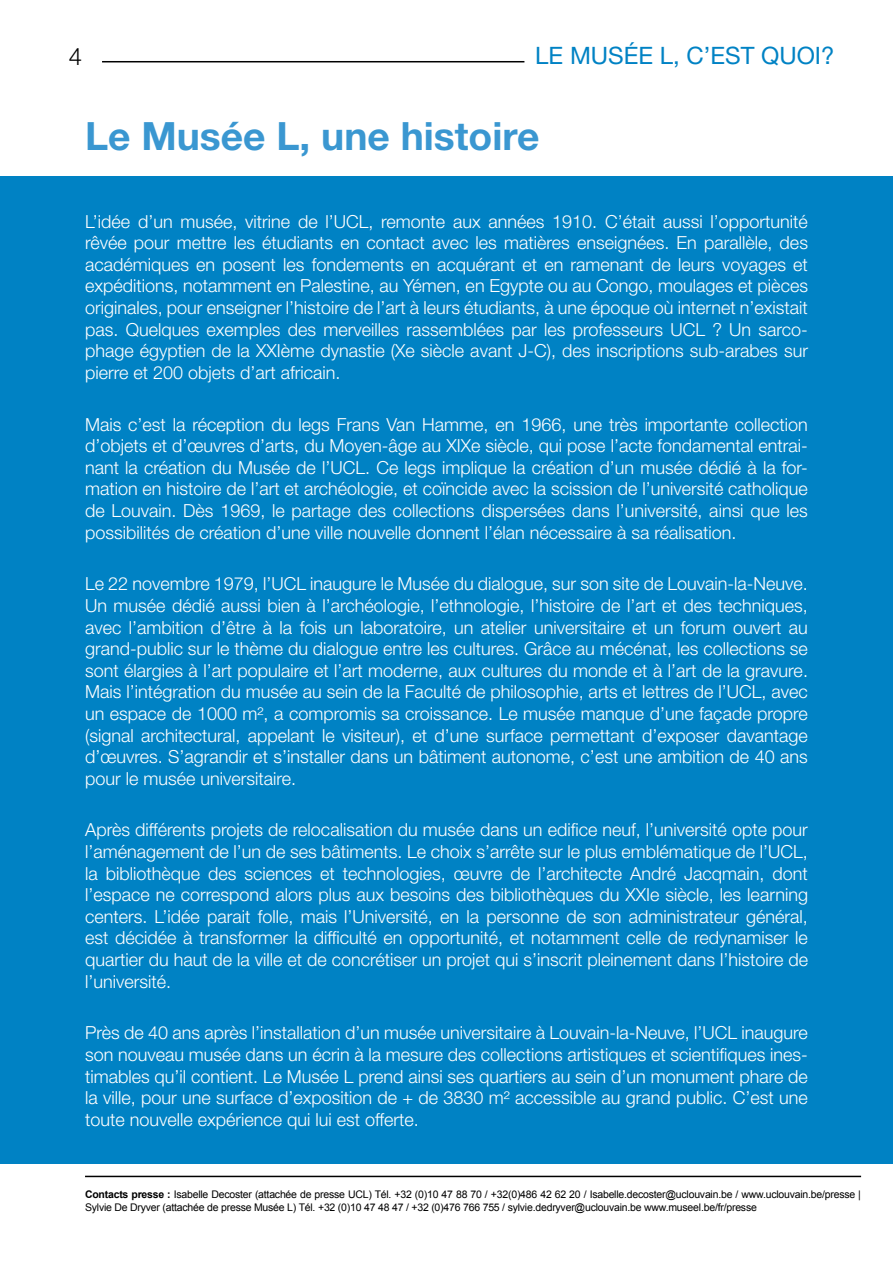
<style>
.page{position:relative;width:893px;height:1263px;background:#fff}
.page>*{position:absolute;margin:0;border:0;box-sizing:border-box;transform-origin:0 0}
.t1{font:700 39px "Helvetica Neue LT Std";color:#3a97d1}
.t2{font:24px "Helvetica Neue LT Std";color:#0082c4}
.t3{font:300 24px "Helvetica Neue LT Std";color:#000}
.t4{font:300 18px/21.6px "Helvetica Neue LT Std";color:#fff;text-align:justify}
.t5{font:10.5px/12.6px "Arial";letter-spacing:-.02em;color:#000}
.s1{font-weight:700}
</style>
<div class="page">
<hr style="left:85px;top:1176px;width:776px;height:1px;background:#000">
<div style="left:0;top:176px;width:893px;height:987px;background:#0082c4"></div>
<hr style="left:102px;top:61px;width:422px;height:1px;background:#000">
<h2 class="t3" style="left:69px;top:42px;width:15px">4</h2>
<h2 class="t2" style="left:535px;top:41px;width:301px">LE MUSÉE L, C’EST QUOI?</h2>
<h1 class="t1" style="left:85px;top:112px;width:456px">Le Musée L, une histoire</h1>
<p class="t4" style="left:85px;top:210px;width:724px">L’idée d’un musée, vitrine de l’UCL, remonte aux années 1910. C’était aussi l’opportunité rêvée pour mettre les étudiants en contact avec les matières enseignées. En parallèle, des académiques en posent les fondements en acquérant et en ramenant de leurs voyages et expéditions, notamment en Palestine, au Yémen, en Egypte ou au Congo, moulages et pièces originales, pour enseigner l’histoire de l’art à leurs étudiants, à une époque où internet n’existait pas. Quelques exemples des merveilles rassemblées par les professeurs UCL ? Un sarco&shy;phage égyptien de la XXIème dynastie (Xe siècle avant J-C), des inscriptions sub-arabes sur pierre et 200 objets d’art africain.</p>
<p class="t4" style="left:85px;top:413px;width:724px">Mais c’est la réception du legs Frans Van Hamme, en 1966, une très importante collection d’objets et d’œuvres d’arts, du Moyen-âge au XIXe siècle, qui pose l’acte fondamental entrai&shy;nant la création du Musée de l’UCL. Ce legs implique la création d’un musée dédié à la for&shy;mation en histoire de l’art et archéologie, et coïncide avec la scission de l’université catholique de Louvain. Dès 1969, le partage des collections dispersées dans l’université, ainsi que les possibilités de création d’une ville nouvelle donnent l’élan nécessaire à sa réalisation.</p>
<p class="t4" style="left:85px;top:573px;width:724px">Le 22 novembre 1979, l’UCL inaugure le Musée du dialogue, sur son site de Louvain-la-Neuve.<br>Un musée dédié aussi bien à l’archéologie, l’ethnologie, l’histoire de l’art et des techniques, avec l’ambition d’être à la fois un laboratoire, un atelier universitaire et un forum ouvert au grand-public sur le thème du dialogue entre les cultures. Grâce au mécénat, les collections se sont élargies à l’art populaire et l’art moderne, aux cultures du monde et à l’art de la gravure.<br>Mais l’intégration du musée au sein de la Faculté de philosophie, arts et lettres de l’UCL, avec un espace de 1000 m², a compromis sa croissance. Le musée manque d’une façade propre (signal architectural, appelant le visiteur), et d’une surface permettant d’exposer davantage d’œuvres. S’agrandir et s’installer dans un bâtiment autonome, c’est une ambition de 40 ans pour le musée universitaire.</p>
<p class="t4" style="left:85px;top:819px;width:724px">Après différents projets de relocalisation du musée dans un edifice neuf, l’université opte pour l’aménagement de l’un de ses bâtiments. Le choix s’arrête sur le plus emblématique de l’UCL, la bibliothèque des sciences et technologies, œuvre de l’architecte André Jacqmain, dont l’espace ne correspond alors plus aux besoins des bibliothèques du XXIe siècle, les learning centers. L’idée parait folle, mais l’Université, en la personne de son administrateur général, est décidée à transformer la difficulté en opportunité, et notamment celle de redynamiser le quartier du haut de la ville et de concrétiser un projet qui s’inscrit pleinement dans l’histoire de l’université.</p>
<p class="t4" style="left:85px;top:1022px;width:724px">Près de 40 ans après l’installation d’un musée universitaire à Louvain-la-Neuve, l’UCL inaugure son nouveau musée dans un écrin à la mesure des collections artistiques et scientifiques ines&shy;timables qu’il contient. Le Musée L prend ainsi ses quartiers au sein d’un monument phare de la ville, pour une surface d’exposition de + de 3830 m² accessible au grand public. C’est une toute nouvelle expérience qui lui est offerte.</p>
<p class="t5" style="left:85px;top:1188px;width:777px"><span class="s1">Contacts presse :</span> Isabelle Decoster (attachée de presse UCL) Tél. +32 (0)10 47 88 70 / +32(0)486 42 62 20 / Isabelle.decoster@uclouvain.be / www.uclouvain.be/presse |<br>Sylvie De Dryver (attachée de presse Musée L) Tél. +32 (0)10 47 48 47 / +32 (0)476 766 755 / sylvie.dedryver@uclouvain.be www.museel.be/fr/presse</p>
</div>
